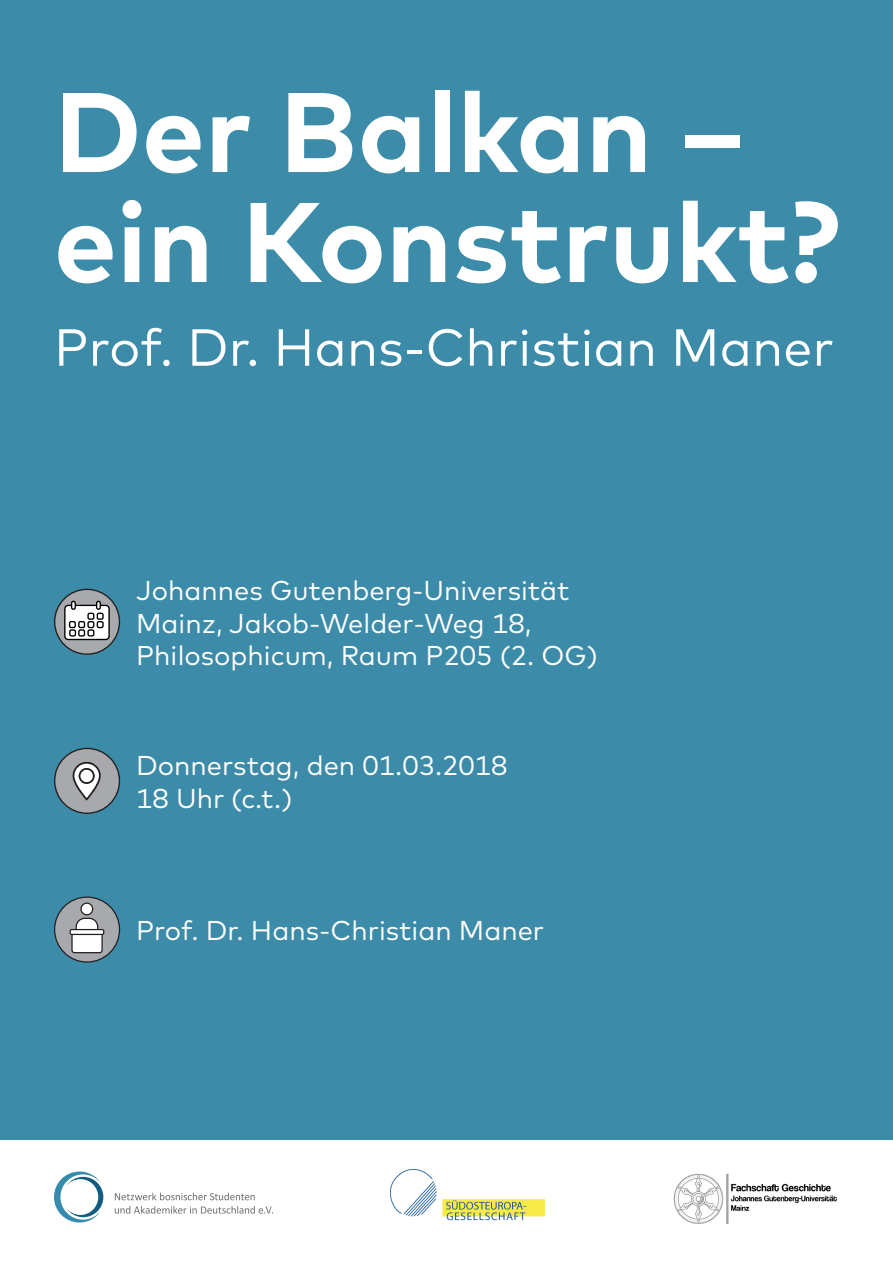
<style>
.page{position:relative;width:893px;height:1263px;background:#fff}
.page>*{position:absolute;margin:0;border:0;box-sizing:border-box;transform-origin:0 0}
.t1{font:700 112.95px/109.9px "Mark";color:#fff}
.t2{font:52.05px "Mark";color:#fff}
.t3{font:27.3px/32.7px "Mark";color:#fff}
</style>
<div class="page">
<div style="left:0;top:0;width:893px;height:1140px;background:#3c8ba8"></div>
<div style="left:55px;top:897px;width:65px;height:65px;background:#a8a9ad;border-radius:50%"></div>
<div style="left:54px;top:896px;width:66px;height:67px;border:1px solid #231f20;border-radius:50%"></div>
<div style="left:76px;top:918px;width:22px;height:31px;background:#fff;border-radius:9px"></div>
<div style="left:76px;top:918px;width:22px;height:31px;border:1px solid #231f20;border-radius:9px"></div>
<div style="left:72px;top:933px;width:30px;height:20px;background:#fff;border-radius:2px"></div>
<div style="left:71px;top:932px;width:32px;height:21px;border:1px solid #231f20;border-radius:2px"></div>
<div style="left:70px;top:929px;width:34px;height:5px;background:#fff"></div>
<div style="left:70px;top:929px;width:34px;height:6px;border:1px solid #231f20"></div>
<svg style="left:81px;top:903px;width:12px;height:12px"></svg>
<div style="left:80px;top:902px;width:13px;height:13px;border:1px solid #231f20;border-radius:50%"></div>
<div style="left:55px;top:748px;width:64px;height:65px;background:#a8a9ad;border-radius:50%"></div>
<div style="left:54px;top:748px;width:66px;height:66px;border:1px solid #231f20;border-radius:50%"></div>
<svg style="left:72px;top:762px;width:29px;height:38px"></svg>
<div style="left:80px;top:770px;width:13px;height:12px;background:#fff;border-radius:50%"></div>
<div style="left:55px;top:589px;width:64px;height:65px;background:#a8a9ad;border-radius:50%"></div>
<div style="left:54px;top:589px;width:66px;height:66px;border:1px solid #231f20;border-radius:50%"></div>
<div style="left:65px;top:605px;width:44px;height:34px;background:#fff;border-radius:3px"></div>
<div style="left:64px;top:605px;width:46px;height:35px;border:1px solid #000;border-radius:3px"></div>
<div style="left:69px;top:629px;width:7px;height:7px;border:1px solid #000;border-radius:2px"></div>
<div style="left:69px;top:621px;width:7px;height:7px;border:1px solid #000;border-radius:2px"></div>
<div style="left:97px;top:621px;width:7px;height:7px;border:1px solid #000;border-radius:2px"></div>
<div style="left:97px;top:613px;width:7px;height:7px;border:1px solid #000;border-radius:2px"></div>
<svg style="left:70px;top:601px;width:33px;height:35px"></svg>
<div style="left:96px;top:601px;width:5px;height:9px;border:1px solid #000;border-radius:2px"></div>
<img style="left:673px;top:1173px;width:164px;height:51px">
<svg style="left:115px;top:1193px;width:140px;height:7px"></svg>
<svg style="left:115px;top:1206px;width:158px;height:8px"></svg>
<svg style="left:54px;top:1171px;width:49px;height:51px"></svg>
<img style="left:390px;top:1169px;width:154px;height:52px">
<h1 class="t1" style="left:54px;top:78px;width:787px">Der Balkan – ein Konstrukt?</h1>
<h2 class="t2" style="left:54px;top:317px;width:781px">Prof. Dr. Hans-Christian Maner</h2>
<p class="t3" style="left:136px;top:574px;width:463px">Johannes Gutenberg-Universität<br>Mainz, Jakob-Welder-Weg 18,<br>Philosophicum, Raum P205 (2. OG)</p>
<p class="t3" style="left:136px;top:749px;width:373px">Donnerstag, den 01.03.2018<br>18 Uhr (c.t.)</p>
<p class="t3" style="left:136px;top:914px;width:410px">Prof. Dr. Hans-Christian Maner</p>
</div>
